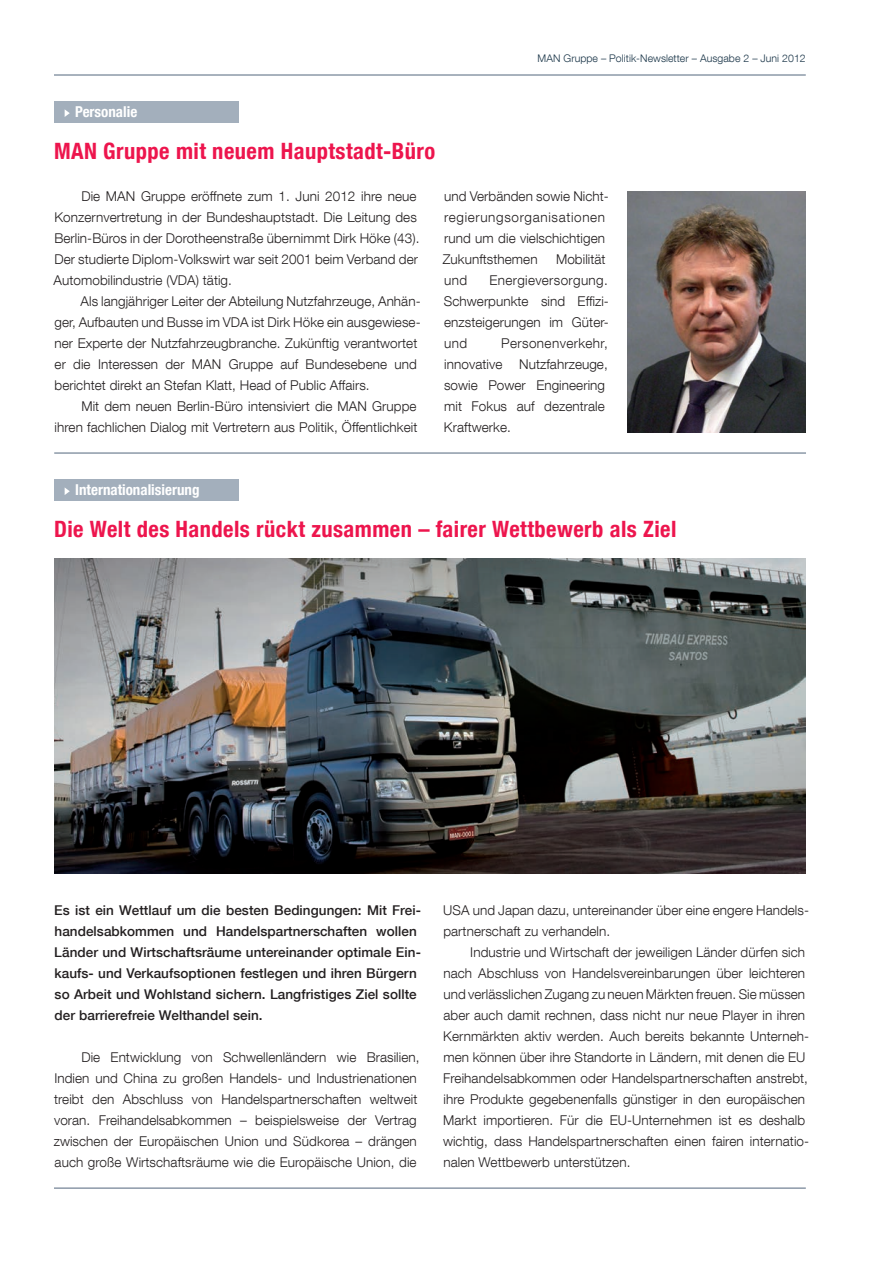
<style>
.page{position:relative;width:893px;height:1263px;background:#fff}
.page>*{position:absolute;margin:0;border:0;box-sizing:border-box;transform-origin:0 0}
.Headline{font:22.5px "MAN Helvetica Neue 77 Bold Cond";letter-spacing:.02em;color:#ed154d}
.t1{font:15px "MAN Helvetica Neue 77 Bold Cond";color:#fff}
.Fließtext{font:300 13.5px/21px "MAN Helvetica Neue 45";letter-spacing:.005em;color:#231f20}
.Fließtext-2{font:500 13.5px/21px "MAN Helvetica Neue 65";letter-spacing:.005em;color:#231f20}
.Fließtext-3{font:300 10.5px "MAN Helvetica Neue 45";letter-spacing:.005em;color:#1a3548}
</style>
<div class="page">
<img style="left:54px;top:558px;width:752px;height:315px">
<hr style="left:54px;top:1187px;width:752px;height:2px;background:#8c99a8">
<hr style="left:54px;top:74px;width:752px;height:2px;background:#8c99a8">
<div style="left:54px;top:101px;width:184px;height:21px;background:#a3afbc"></div>
<svg style="left:65px;top:110px;width:5px;height:7px"></svg>
<hr style="left:54px;top:452px;width:752px;height:2px;background:#8c99a8">
<div style="left:54px;top:479px;width:184px;height:21px;background:#a3afbc"></div>
<svg style="left:65px;top:488px;width:5px;height:7px"></svg>
<img style="left:627px;top:191px;width:179px;height:241px">
<p class="Fließtext-3" style="left:538px;top:51px;width:270px">MAN Gruppe – Politik-Newsletter – Ausgabe 2 – Juni 2012</p>
<p class="t1" style="left:75px;top:103px;width:64px">Personalie</p>
<p class="Headline" style="left:54px;top:138px;width:383px">MAN Gruppe mit neuem Hauptstadt-Büro</p>
<p class="Fließtext" style="left:54px;top:185px;width:367px;text-indent:28px">Die MAN Gruppe eröffnete zum 1. Juni 2012 ihre neue Konzernvertretung in der Bundeshauptstadt. Die Leitung des Berlin-Büros in der Dorotheenstraße übernimmt Dirk Höke (43).<br>Der studierte Diplom-Volkswirt war seit 2001 beim Verband der Automobilindustrie (VDA) tätig.</p>
<p class="Fließtext" style="left:54px;top:290px;width:368px;text-indent:26px">Als langjähriger Leiter der Abteilung Nutzfahrzeuge, Anhän&shy;ger, Aufbauten und Busse im VDA ist Dirk Höke ein ausgewiese&shy;ner Experte der Nutzfahrzeugbranche. Zukünftig verantwortet er die Interessen der MAN Gruppe auf Bundesebene und berichtet direkt an Stefan Klatt, Head of Public Affairs.</p>
<p class="Fließtext" style="left:55px;top:395px;width:364px;text-align:right">Mit dem neuen Berlin-Büro intensiviert die MAN Gruppe ihren fachlichen Dialog mit Vertretern aus Politik, Öffentlichkeit</p>
<p class="Fließtext" style="left:443px;top:185px;width:168px">und Verbänden sowie Nicht&shy;regierungsorganisationen rund um die vielschichtigen<br>Zukunftsthemen</p>
<p class="Fließtext" style="left:556px;top:248px;width:51px">Mobilität</p>
<p class="Fließtext" style="left:444px;top:269px;width:167px;text-align:justify;text-indent:46px">Energieversorgung.<br>Schwerpunkte sind Effizi&shy;enzsteigerungen im Güter&shy;und</p>
<p class="Fließtext" style="left:444px;top:269px;width:24px">und</p>
<p class="Fließtext" style="left:444px;top:332px;width:165px;text-indent:57px">Personenverkehr, innovative Nutzfahrzeuge, sowie Power Engineering mit Fokus auf dezentrale<br>Kraftwerke.</p>
<p class="t1" style="left:75px;top:481px;width:126px">Internationalisierung</p>
<p class="Headline" style="left:54px;top:516px;width:624px">Die Welt des Handels rückt zusammen – fairer Wettbewerb als Ziel</p>
<p class="Fließtext-2" style="left:54px;top:900px;width:368px">Es ist ein Wettlauf um die besten Bedingungen: Mit Frei&shy;handelsabkommen und Handelspartnerschaften wollen Länder und Wirtschaftsräume untereinander optimale Ein&shy;kaufs- und Verkaufsoptionen festlegen und ihren Bürgern so Arbeit und Wohlstand sichern. Langfristiges Ziel sollte der barrierefreie Welthandel sein.</p>
<p class="Fließtext" style="left:54px;top:1046px;width:367px;text-indent:28px">Die Entwicklung von Schwellenländern wie Brasilien, Indien und China zu großen Handels- und Industrienationen treibt den Abschluss von Handelspartnerschaften weltweit voran. Freihandelsabkommen – beispielsweise der Vertrag zwischen der Europäischen Union und Südkorea – drängen auch große Wirtschaftsräume wie die Europäische Union, die</p>
<p class="Fließtext" style="left:443px;top:899px;width:367px">USA und Japan dazu, untereinander über eine engere Handels&shy;partnerschaft zu verhandeln.</p>
<p class="Fließtext" style="left:443px;top:941px;width:368px;text-indent:27px">Industrie und Wirtschaft der jeweiligen Länder dürfen sich nach Abschluss von Handelsvereinbarungen über leichteren und verlässlichen Zugang zu neuen Märkten freuen. Sie müssen aber auch damit rechnen, dass nicht nur neue Player in ihren Kernmärkten aktiv werden. Auch bereits bekannte Unterneh&shy;men können über ihre Standorte in Ländern, mit denen die EU Freihandelsabkommen oder Handelspartnerschaften anstrebt, ihre Produkte gegebenenfalls günstiger in den europäischen Markt importieren. Für die EU-Unternehmen ist es deshalb wichtig, dass Handelspartnerschaften einen fairen internatio&shy;nalen Wettbewerb unterstützen.</p>
</div>
